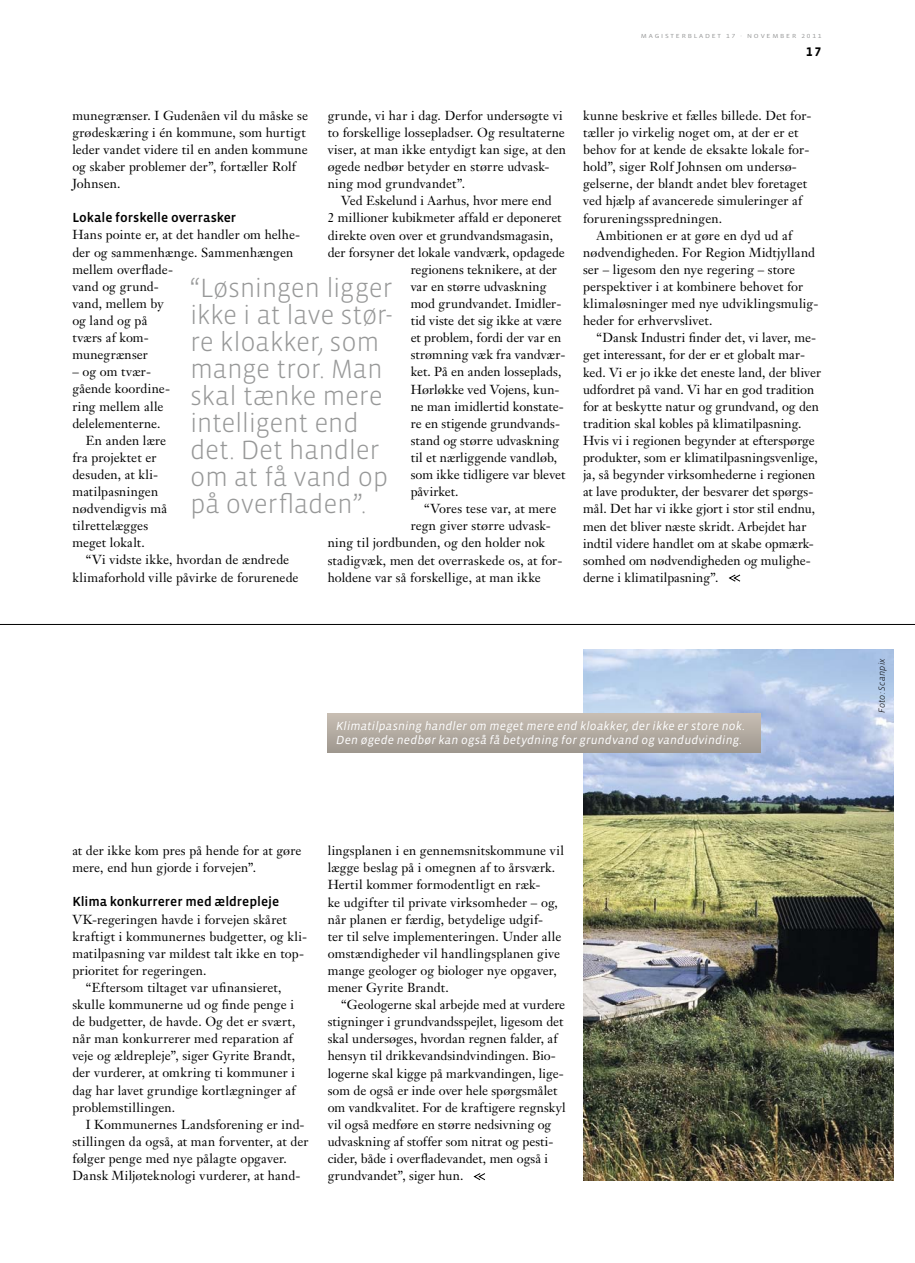
<style>
.page{position:relative;width:915px;height:1263px;background:#fff}
.page>*{position:absolute;margin:0;border:0;box-sizing:border-box;transform-origin:0 0}
.t1{font:300 27px/27px "Vista Sans OT";letter-spacing:-.01em;color:#979898}
.t2{font:500 13.5px "Vista Sans OT";color:#000}
.t3{font:12.9px/17.1px "Janson Text";letter-spacing:.005em;color:#000}
.t4{font:700 12.75px "Vista Sans OT";color:#000}
.t5{font:italic 12px/14.2px "Vista Sans OT";letter-spacing:.01em;color:#fff}
.t6{font:italic 300 9px "Vista Sans OT";letter-spacing:.02em;color:#000}
.t7{font:6px "Vista Sans OT";letter-spacing:.25em;color:#979898;scale:1.2 1}
</style>
<div class="page">
<img style="left:583px;top:650px;width:310px;height:530px">
<div style="left:327px;top:713px;width:432px;height:39px;background:linear-gradient(to bottom,#c8beb3,#9f9890)"></div>
<svg style="left:473px;top:1173px;width:12px;height:7px"></svg>
<hr style="left:0;top:624px;width:914px;height:1px;background:#000">
<svg style="left:728px;top:574px;width:12px;height:8px"></svg>
<p class="t7" style="left:640px;top:33px;width:152px">MAGISTERBLADET 17 · NOVEMBER 2011</p>
<p class="t4" style="left:805px;top:45px;width:17px">17</p>
<p class="t3" style="left:72px;top:108px;width:237px">munegrænser. I Gudenåen vil du måske se grødeskæring i én kommune, som hurtigt leder vandet videre til en anden kommune og skaber problemer der”, fortæller Rolf Johnsen.</p>
<p class="t2" style="left:72px;top:211px;width:165px">Lokale forskelle overrasker</p>
<p class="t3" style="left:72px;top:228px;width:229px">Hans pointe er, at det handler om helhe&shy;der og sammenhænge. Sammenhængen mellem overflade-<br>vand og grund-<br>vand, mellem by<br>og land og på<br>tværs af kom-<br>munegrænser</p>
<p class="t3" style="left:72px;top:364px;width:80px">– og om tvær-</p>
<p class="t3" style="left:72px;top:382px;width:99px">gående koordine-</p>
<p class="t3" style="left:72px;top:399px;width:93px">ring mellem alle</p>
<p class="t3" style="left:72px;top:416px;width:90px">delelementerne.</p>
<p class="t3" style="left:86px;top:433px;width:82px">En anden lære</p>
<p class="t3" style="left:72px;top:450px;width:85px">fra projektet er</p>
<p class="t3" style="left:72px;top:467px;width:87px">desuden, at kli-</p>
<p class="t3" style="left:72px;top:484px;width:87px">matilpasningen</p>
<p class="t3" style="left:72px;top:501px;width:96px">nødvendigvis må</p>
<p class="t3" style="left:72px;top:518px;width:77px">tilrettelægges</p>
<p class="t3" style="left:72px;top:536px;width:74px">meget lokalt.</p>
<p class="t3" style="left:86px;top:553px;width:205px">“Vi vidste ikke, hvordan de ændrede</p>
<p class="t3" style="left:72px;top:570px;width:228px">klimaforhold ville påvirke de forurenede</p>
<p class="t3" style="left:327px;top:108px;width:240px">grunde, vi har i dag. Derfor undersøgte vi to forskellige lossepladser. Og resultaterne viser, at man ikke entydigt kan sige, at den øgede nedbør betyder en større udvask&shy;ning mod grundvandet”.</p>
<p class="t3" style="left:341px;top:194px;width:212px">Ved Eskelund i Aarhus, hvor mere end</p>
<p class="t3" style="left:327px;top:211px;width:235px">2 millioner kubikmeter affald er deponeret</p>
<p class="t3" style="left:327px;top:228px;width:227px">direkte oven over et grundvandsmagasin,</p>
<p class="t3" style="left:327px;top:245px;width:238px">der forsyner det lokale vandværk, opdagede</p>
<p class="t3" style="left:410px;top:262px;width:148px">regionens teknikere, at der</p>
<p class="t3" style="left:410px;top:279px;width:137px">var en større udvaskning</p>
<p class="t3" style="left:410px;top:296px;width:152px">mod grundvandet. Imidler-</p>
<p class="t3" style="left:410px;top:313px;width:152px">tid viste det sig ikke at være</p>
<p class="t3" style="left:410px;top:330px;width:152px">et problem, fordi der var en</p>
<p class="t3" style="left:410px;top:348px;width:156px">strømning væk fra vandvær-</p>
<p class="t3" style="left:410px;top:365px;width:152px">ket. På en anden losseplads,</p>
<p class="t3" style="left:410px;top:382px;width:150px">Hørløkke ved Vojens, kun-</p>
<p class="t3" style="left:410px;top:399px;width:154px">ne man imidlertid konstate-</p>
<p class="t3" style="left:410px;top:416px;width:151px">re en stigende grundvands-</p>
<p class="t3" style="left:410px;top:433px;width:150px">stand og større udvaskning</p>
<p class="t3" style="left:410px;top:450px;width:148px">til et nærliggende vandløb,</p>
<p class="t3" style="left:410px;top:467px;width:156px">som ikke tidligere var blevet</p>
<p class="t3" style="left:410px;top:484px;width:49px">påvirket.</p>
<p class="t3" style="left:424px;top:501px;width:134px">“Vores tese var, at mere</p>
<p class="t3" style="left:410px;top:519px;width:141px">regn giver større udvask-</p>
<p class="t3" style="left:327px;top:536px;width:219px">ning til jordbunden, og den holder nok</p>
<p class="t3" style="left:327px;top:553px;width:236px">stadigvæk, men det overraskede os, at for-</p>
<p class="t3" style="left:327px;top:570px;width:215px">holdene var så forskellige, at man ikke</p>
<h1 class="t1" style="left:190px;top:275px;width:204px">“Løsningen ligger ikke i at lave stør&shy;re kloakker, som mange tror. Man skal tænke mere intelligent end det. Det handler om at få vand op på overfladen”.</h1>
<p class="t3" style="left:583px;top:108px;width:230px">kunne beskrive et fælles billede. Det for-</p>
<p class="t3" style="left:583px;top:125px;width:217px">tæller jo virkelig noget om, at der er et</p>
<p class="t3" style="left:583px;top:142px;width:228px">behov for at kende de eksakte lokale for-</p>
<p class="t3" style="left:583px;top:159px;width:215px">hold”, siger Rolf Johnsen om undersø-</p>
<p class="t3" style="left:583px;top:177px;width:225px">gelserne, der blandt andet blev foretaget</p>
<p class="t3" style="left:583px;top:194px;width:220px">ved hjælp af avancerede simuleringer af</p>
<p class="t3" style="left:583px;top:211px;width:140px">forureningsspredningen.</p>
<p class="t3" style="left:596px;top:228px;width:197px">Ambitionen er at gøre en dyd ud af</p>
<p class="t3" style="left:583px;top:245px;width:233px">nødvendigheden. For Region Midtjylland</p>
<p class="t3" style="left:583px;top:262px;width:213px">ser – ligesom den nye regering – store</p>
<p class="t3" style="left:583px;top:279px;width:221px">perspektiver i at kombinere behovet for</p>
<p class="t3" style="left:583px;top:296px;width:237px">klimaløsninger med nye udviklingsmulig-</p>
<p class="t3" style="left:583px;top:313px;width:131px">heder for erhvervslivet.</p>
<p class="t3" style="left:596px;top:331px;width:221px">“Dansk Industri finder det, vi laver, me-</p>
<p class="t3" style="left:583px;top:348px;width:224px">get interessant, for der er et globalt mar-</p>
<p class="t3" style="left:583px;top:365px;width:239px">ked. Vi er jo ikke det eneste land, der bliver</p>
<p class="t3" style="left:583px;top:382px;width:233px">udfordret på vand. Vi har en god tradition</p>
<p class="t3" style="left:583px;top:399px;width:237px">for at beskytte natur og grundvand, og den</p>
<p class="t3" style="left:583px;top:416px;width:220px">tradition skal kobles på klimatilpasning.</p>
<p class="t3" style="left:583px;top:433px;width:233px">Hvis vi i regionen begynder at efterspørge</p>
<p class="t3" style="left:583px;top:450px;width:236px">produkter, som er klimatilpasningsvenlige,</p>
<p class="t3" style="left:583px;top:467px;width:233px">ja, så begynder virksomhederne i regionen</p>
<p class="t3" style="left:583px;top:484px;width:232px">at lave produkter, der besvarer det spørgs-</p>
<p class="t3" style="left:583px;top:502px;width:234px">mål. Det har vi ikke gjort i stor stil endnu,</p>
<p class="t3" style="left:583px;top:519px;width:225px">men det bliver næste skridt. Arbejdet har</p>
<p class="t3" style="left:583px;top:536px;width:232px">indtil videre handlet om at skabe opmærk-</p>
<p class="t3" style="left:583px;top:553px;width:229px">somhed om nødvendigheden og mulighe-</p>
<p class="t3" style="left:583px;top:570px;width:137px">derne i klimatilpasning”.</p>
<p class="t5" style="left:336px;top:719px;width:410px">Klimatilpasning handler om meget mere end kloakker, der ikke er store nok.<br>Den øgede nedbør kan også få betydning for grundvand og vandudvinding.</p>
<p class="t3" style="left:72px;top:843px;width:230px">at der ikke kom pres på hende for at gøre mere, end hun gjorde i forvejen”.</p>
<p class="t2" style="left:72px;top:895px;width:208px">Klima konkurrerer med ældrepleje</p>
<p class="t3" style="left:72px;top:912px;width:216px">VK-regeringen havde i forvejen skåret</p>
<p class="t3" style="left:72px;top:929px;width:236px">kraftigt i kommunernes budgetter, og kli-</p>
<p class="t3" style="left:72px;top:946px;width:233px">matilpasning var mildest talt ikke en top-</p>
<p class="t3" style="left:72px;top:963px;width:136px">prioritet for regeringen.</p>
<p class="t3" style="left:86px;top:980px;width:197px">“Eftersom tiltaget var ufinansieret,</p>
<p class="t3" style="left:72px;top:997px;width:223px">skulle kommunerne ud og finde penge i</p>
<p class="t3" style="left:72px;top:1014px;width:224px">de budgetter, de havde. Og det er svært,</p>
<p class="t3" style="left:72px;top:1031px;width:222px">når man konkurrerer med reparation af</p>
<p class="t3" style="left:72px;top:1048px;width:224px">veje og ældrepleje”, siger Gyrite Brandt,</p>
<p class="t3" style="left:72px;top:1066px;width:224px">der vurderer, at omkring ti kommuner i</p>
<p class="t3" style="left:72px;top:1083px;width:224px">dag har lavet grundige kortlægninger af</p>
<p class="t3" style="left:72px;top:1100px;width:104px">problemstillingen.</p>
<p class="t3" style="left:86px;top:1117px;width:220px">I Kommunernes Landsforening er ind-</p>
<p class="t3" style="left:72px;top:1134px;width:237px">stillingen da også, at man forventer, at der</p>
<p class="t3" style="left:72px;top:1151px;width:216px">følger penge med nye pålagte opgaver.</p>
<p class="t3" style="left:72px;top:1168px;width:229px">Dansk Miljøteknologi vurderer, at hand-</p>
<p class="t3" style="left:327px;top:843px;width:238px">lingsplanen i en gennemsnitskommune vil lægge beslag på i omegnen af to årsværk.<br>Hertil kommer formodentligt en ræk-<br>ke udgifter til private virksomheder – og, når planen er færdig, betydelige udgif-<br>ter til selve implementeringen. Under alle omstændigheder vil handlingsplanen give mange geologer og biologer nye opgaver, mener Gyrite Brandt.</p>
<p class="t3" style="left:327px;top:997px;width:239px;text-indent:14px">“Geologerne skal arbejde med at vurdere stigninger i grundvandsspejlet, ligesom det skal undersøges, hvordan regnen falder, af hensyn til drikkevandsindvindingen. Bio&shy;logerne skal kigge på markvandingen, lige&shy;som de også er inde over hele spørgsmålet om vandkvalitet. For de kraftigere regnskyl vil også medføre en større nedsivning og udvaskning af stoffer som nitrat og pesti&shy;cider, både i overfladevandet, men også i grundvandet”, siger hun.</p>
<p class="t6" style="left:877px;top:713px;width:56px;rotate:-90deg">Foto: Scanpix</p>
</div>
